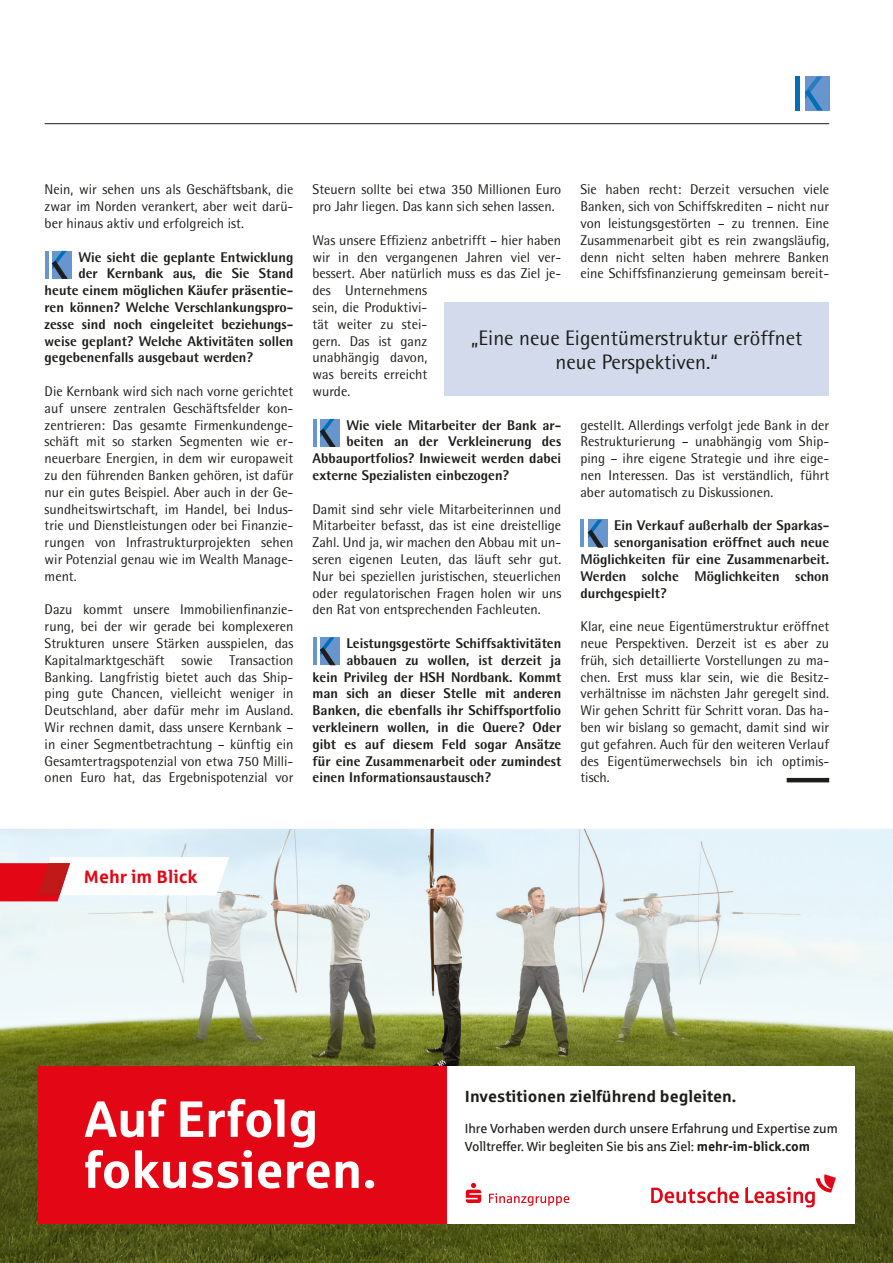
<style>
.page{position:relative;width:893px;height:1263px;background:#fff}
.page>*{position:absolute;margin:0;border:0;box-sizing:border-box;transform-origin:0 0}
.t1{font:700 51px "Sparkasse Rg";letter-spacing:-.005em;color:#fff}
.t2{font:21px/24px "Rotis Semi Sans";color:#1d1d1b;text-align:center}
.t3{font:700 18px "Sparkasse Rg";color:#e30614}
.t4{font:700 16.2px "Sparkasse Rg";color:#1d1d1b}
.t5{font:14.1px/16.8px "Rotis Semi Sans";color:#1d1d1b;text-align:justify}
.t6{font:800 14.1px "Rotis Semi Sans";color:#1d1d1b}
.t7{font:13.2px "Sparkasse Rg";letter-spacing:-.005em;color:#1d1d1b}
.s1{font-weight:700}
</style>
<div class="page">
<hr style="left:45px;top:123px;width:784px;height:1px;background:#1d1d1b">
<div style="left:805px;top:76px;width:24px;height:34px;background:#6995ce"></div>
<div style="left:795px;top:76px;width:5px;height:34px;background:#006fb7"></div>
<svg style="left:805px;top:76px;width:18px;height:34px"></svg>
<img style="left:0;top:829px;width:893px;height:434px">
<div style="left:447px;top:1066px;width:408px;height:158px;background:#fff"></div>
<div style="left:38px;top:1066px;width:409px;height:158px;background:#e30614"></div>
<svg style="left:0;top:857px;width:229px;height:44px"></svg>
<svg style="left:651px;top:1174px;width:185px;height:33px"></svg>
<svg style="left:466px;top:1183px;width:15px;height:20px"></svg>
<svg style="left:489px;top:1193px;width:80px;height:13px"></svg>
<div style="left:52px;top:251px;width:20px;height:27px;background:#6995ce"></div>
<hr style="left:45px;top:251px;width:4px;height:27px;background:#6995ce">
<svg style="left:52px;top:251px;width:15px;height:27px"></svg>
<div style="left:320px;top:419px;width:20px;height:27px;background:#6995ce"></div>
<hr style="left:313px;top:419px;width:3px;height:27px;background:#6995ce">
<svg style="left:320px;top:419px;width:15px;height:27px"></svg>
<div style="left:320px;top:637px;width:20px;height:28px;background:#6995ce"></div>
<hr style="left:313px;top:637px;width:3px;height:28px;background:#6995ce">
<svg style="left:320px;top:637px;width:15px;height:28px"></svg>
<hr style="left:787px;top:778px;width:42px;height:4px;background:#1d1d1b">
<div style="left:588px;top:520px;width:20px;height:27px;background:#6995ce"></div>
<hr style="left:580px;top:520px;width:4px;height:27px;background:#6995ce">
<svg style="left:588px;top:520px;width:15px;height:27px"></svg>
<div style="left:444px;top:302px;width:385px;height:94px;background:#d2daec"></div>
<p class="t5" style="left:45px;top:181px;width:250px">Nein, wir sehen uns als Geschäftsbank, die zwar im Norden verankert, aber weit darü&shy;ber hinaus aktiv und erfolgreich ist.</p>
<p class="t6" style="left:78px;top:248px;width:216px">Wie sieht die geplante Entwicklung</p>
<p class="t6" style="left:78px;top:265px;width:216px">der Kernbank aus, die Sie Stand</p>
<p class="t6" style="left:45px;top:281px;width:250px">heute einem möglichen Käufer präsentie-</p>
<p class="t6" style="left:45px;top:298px;width:250px">ren können? Welche Verschlankungspro-</p>
<p class="t6" style="left:45px;top:315px;width:250px">zesse sind noch eingeleitet beziehungs-</p>
<p class="t6" style="left:45px;top:332px;width:250px">weise geplant? Welche Aktivitäten sollen</p>
<p class="t6" style="left:45px;top:349px;width:210px">gegebenenfalls ausgebaut werden?</p>
<p class="t5" style="left:45px;top:383px;width:250px">Die Kernbank wird sich nach vorne gerichtet auf unsere zentralen Geschäftsfelder kon&shy;zentrieren: Das gesamte Firmenkundenge&shy;schäft mit so starken Segmenten wie er&shy;neuerbare Energien, in dem wir europaweit zu den führenden Banken gehören, ist dafür nur ein gutes Beispiel. Aber auch in der Ge&shy;sundheitswirtschaft, im Handel, bei Indus&shy;trie und Dienstleistungen oder bei Finanzie&shy;rungen von Infrastrukturprojekten sehen wir Potenzial genau wie im Wealth Manage&shy;ment.</p>
<p class="t5" style="left:45px;top:601px;width:250px">Dazu kommt unsere Immobilienfinanzie&shy;rung, bei der wir gerade bei komplexeren Strukturen unsere Stärken ausspielen, das Kapitalmarktgeschäft sowie Transaction Banking. Langfristig bietet auch das Ship&shy;ping gute Chancen, vielleicht weniger in Deutschland, aber dafür mehr im Ausland.<br>Wir rechnen damit, dass unsere Kernbank – in einer Segmentbetrachtung – künftig ein Gesamtertragspotenzial von etwa 750 Milli&shy;onen Euro hat, das Ergebnispotenzial vor</p>
<p class="t5" style="left:580px;top:181px;width:250px">Sie haben recht: Derzeit versuchen viele Banken, sich von Schiffskrediten – nicht nur von leistungsgestörten – zu trennen. Eine Zusammenarbeit gibt es rein zwangsläufig, denn nicht selten haben mehrere Banken eine Schiffsfinanzierung gemeinsam bereit-</p>
<p class="t5" style="left:313px;top:181px;width:250px">Steuern sollte bei etwa 350 Millionen Euro pro Jahr liegen. Das kann sich sehen lassen.</p>
<p class="t5" style="left:313px;top:231px;width:250px;text-align:left">Was unsere Effizienz anbetrifft – hier haben wir in den vergangenen Jahren viel ver&shy;bessert. Aber natürlich muss es das Ziel je&shy;des Unternehmens<br>sein, die Produktivi-<br>tät weiter zu stei-<br>gern. Das ist ganz<br>unabhängig davon,<br>was bereits erreicht<br>wurde.</p>
<p class="t6" style="left:346px;top:416px;width:216px">Wie viele Mitarbeiter der Bank ar-</p>
<p class="t6" style="left:346px;top:433px;width:216px">beiten an der Verkleinerung des</p>
<p class="t6" style="left:313px;top:449px;width:250px">Abbauportfolios? Inwieweit werden dabei</p>
<p class="t6" style="left:313px;top:466px;width:198px">externe Spezialisten einbezogen?</p>
<p class="t5" style="left:313px;top:500px;width:250px">Damit sind sehr viele Mitarbeiterinnen und Mitarbeiter befasst, das ist eine dreistellige Zahl. Und ja, wir machen den Abbau mit un&shy;seren eigenen Leuten, das läuft sehr gut.<br>Nur bei speziellen juristischen, steuerlichen oder regulatorischen Fragen holen wir uns den Rat von entsprechenden Fachleuten.</p>
<p class="t6" style="left:346px;top:634px;width:216px">Leistungsgestörte Schiffsaktivitäten</p>
<p class="t6" style="left:346px;top:651px;width:216px">abbauen zu wollen, ist derzeit ja</p>
<p class="t6" style="left:313px;top:668px;width:250px">kein Privileg der HSH Nordbank. Kommt</p>
<p class="t6" style="left:313px;top:685px;width:250px">man sich an dieser Stelle mit anderen</p>
<p class="t6" style="left:313px;top:701px;width:250px">Banken, die ebenfalls ihr Schiffsportfolio</p>
<p class="t6" style="left:313px;top:718px;width:250px">verkleinern wollen, in die Quere? Oder</p>
<p class="t6" style="left:313px;top:735px;width:250px">gibt es auf diesem Feld sogar Ansätze</p>
<p class="t6" style="left:313px;top:752px;width:250px">für eine Zusammenarbeit oder zumindest</p>
<p class="t6" style="left:313px;top:769px;width:180px">einen Informationsaustausch?</p>
<h2 class="t2" style="left:471px;top:326px;width:333px">„Eine neue Eigentümerstruktur eröffnet neue Perspektiven.“</h2>
<p class="t5" style="left:580px;top:416px;width:250px">gestellt. Allerdings verfolgt jede Bank in der Restrukturierung – unabhängig vom Ship&shy;ping – ihre eigene Strategie und ihre eige&shy;nen Interessen. Das ist verständlich, führt aber automatisch zu Diskussionen.</p>
<p class="t6" style="left:614px;top:517px;width:216px">Ein Verkauf außerhalb der Sparkas-</p>
<p class="t6" style="left:614px;top:533px;width:216px">senorganisation eröffnet auch neue</p>
<p class="t6" style="left:580px;top:550px;width:250px">Möglichkeiten für eine Zusammenarbeit.</p>
<p class="t6" style="left:580px;top:567px;width:250px">Werden solche Möglichkeiten schon</p>
<p class="t6" style="left:580px;top:584px;width:88px">durchgespielt?</p>
<p class="t5" style="left:580px;top:618px;width:250px">Klar, eine neue Eigentümerstruktur eröffnet neue Perspektiven. Derzeit ist es aber zu früh, sich detaillierte Vorstellungen zu ma&shy;chen. Erst muss klar sein, wie die Besitz&shy;verhältnisse im nächsten Jahr geregelt sind.<br>Wir gehen Schritt für Schritt voran. Das ha&shy;ben wir bislang so gemacht, damit sind wir gut gefahren. Auch für den weiteren Verlauf des Eigentümerwechsels bin ich optimis&shy;tisch.</p>
<p class="t3" style="left:84px;top:865px;width:115px">Mehr im Blick</p>
<h1 class="t1" style="left:84px;top:1086px;width:236px">Auf Erfolg</h1>
<h1 class="t1" style="left:84px;top:1137px;width:294px">fokussieren.</h1>
<p class="t4" style="left:465px;top:1085px;width:273px">Investitionen zielführend begleiten.</p>
<p class="t7" style="left:465px;top:1120px;width:374px">Ihre Vorhaben werden durch unsere Erfahrung und Expertise zum</p>
<p class="t7" style="left:465px;top:1138px;width:347px">Volltreffer. Wir begleiten Sie bis ans Ziel: <span class="s1">mehr-im-blick.com</span></p>
</div>
